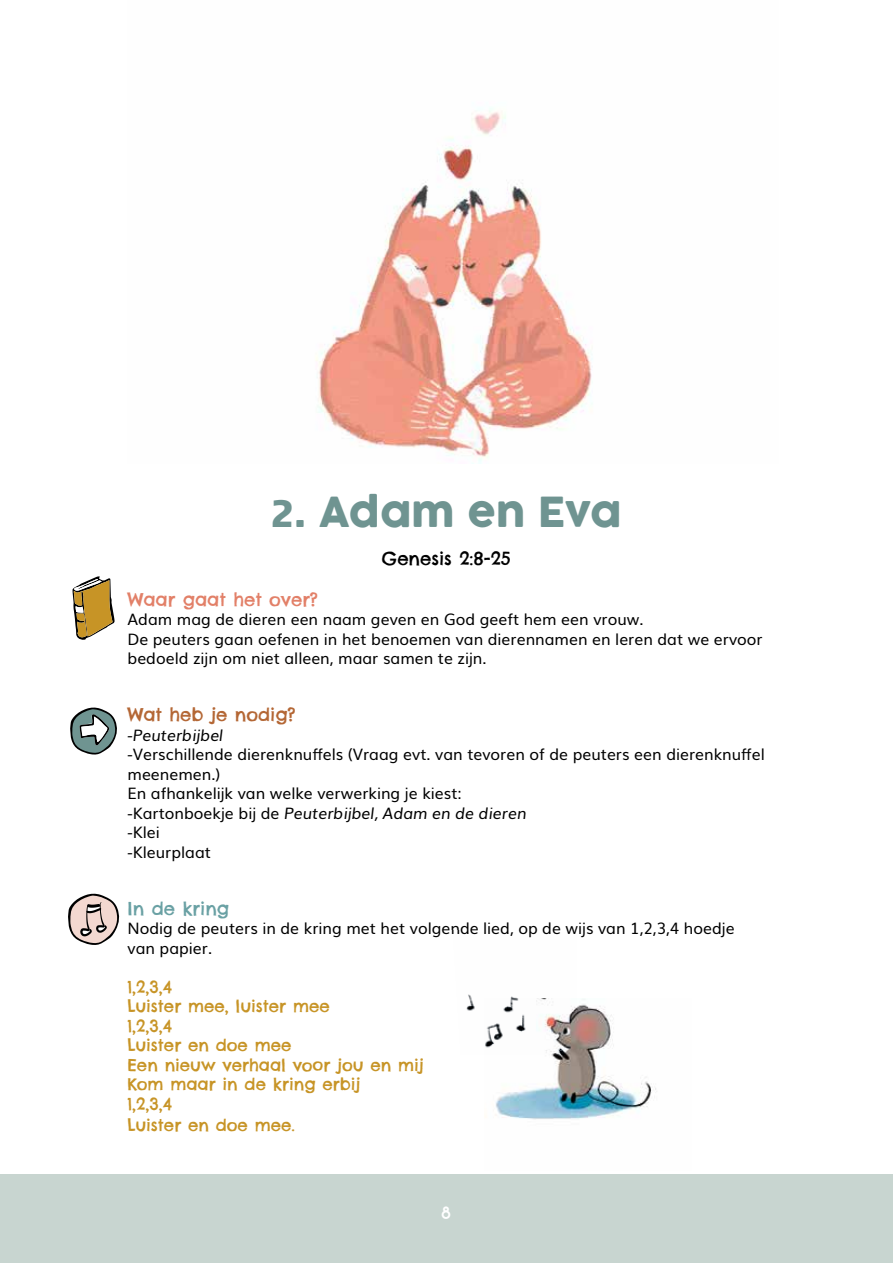
<style>
.page{position:relative;width:893px;height:1263px;background:#fff}
.page>*{position:absolute;margin:0;border:0;box-sizing:border-box;transform-origin:0 0}
.t1{font:40.5px "Cocogoose";color:#6f9491}
.t2{font:18px "Chelsea Market Pro";color:#e28068}
.t3{font:18px "Chelsea Market Pro";color:#b46735}
.t4{font:18px "Chelsea Market Pro";color:#000}
.t5{font:18px "Chelsea Market Pro";color:#6aa1a4}
.t6{font:700 18px "Quicksand";color:#fff}
.t7{font:16.5px/19.5px "Chelsea Market Pro";color:#c79426}
.t8{font:15.75px/19.5px "Muli";color:#000}
.t9{font:italic 15.75px "Muli";color:#000}
.s1{font-family:"Almaq Refined"}
.s2{font-style:italic}
</style>
<div class="page">
<div style="left:0;top:1174px;width:893px;height:89px;background:#c8d5d0"></div>
<svg style="left:68px;top:893px;width:52px;height:52px"></svg>
<svg style="left:70px;top:707px;width:47px;height:48px"></svg>
<svg style="left:73px;top:576px;width:42px;height:64px"></svg>
<img style="left:495px;top:999px;width:161px;height:121px">
<img style="left:466px;top:994px;width:110px;height:61px">
<img style="left:316px;top:108px;width:276px;height:355px">
<h1 class="t1" style="left:272px;top:484px;width:351px"><span class="s1">2</span>. Adam en Eva</h1>
<p class="t4" style="left:382px;top:547px;width:131px">Genesis 2:8-25</p>
<p class="t2" style="left:128px;top:588px;width:192px">Waar gaat het over?</p>
<p class="t8" style="left:128px;top:609px;width:637px">Adam mag de dieren een naam geven en God geeft hem een vrouw.<br>De peuters gaan oefenen in het benoemen van dierennamen en leren dat we ervoor bedoeld zijn om niet alleen, maar samen te zijn.</p>
<p class="t3" style="left:128px;top:703px;width:169px">Wat heb je nodig?</p>
<p class="t9" style="left:128px;top:722px;width:97px">-Peuterbijbel</p>
<p class="t8" style="left:128px;top:744px;width:639px">-Verschillende dierenknuffels (Vraag evt. van tevoren of de peuters een dierenknuffel meenemen.)<br>En afhankelijk van welke verwerking je kiest:<br>-Kartonboekje bij de <span class="s2">Peuterbijbel, Adam en de dieren<br></span>-Klei<br>-Kleurplaat</p>
<p class="t5" style="left:128px;top:897px;width:103px">In de kring</p>
<p class="t8" style="left:128px;top:918px;width:609px">Nodig de peuters in de kring met het volgende lied, op de wijs van 1,2,3,4 hoedje van papier.</p>
<p class="t7" style="left:128px;top:977px;width:298px">1,2,3,4<br>Luister mee, luister mee<br>1,2,3,4<br>Luister en doe mee<br>Een nieuw verhaal voor jou en mij<br>Kom maar in de kring erbij<br>1,2,3,4</p>
<p class="t7" style="left:128px;top:1115px;width:169px">Luister en doe mee.</p>
<p class="t6" style="left:441px;top:1202px;width:13px">8</p>
</div>
